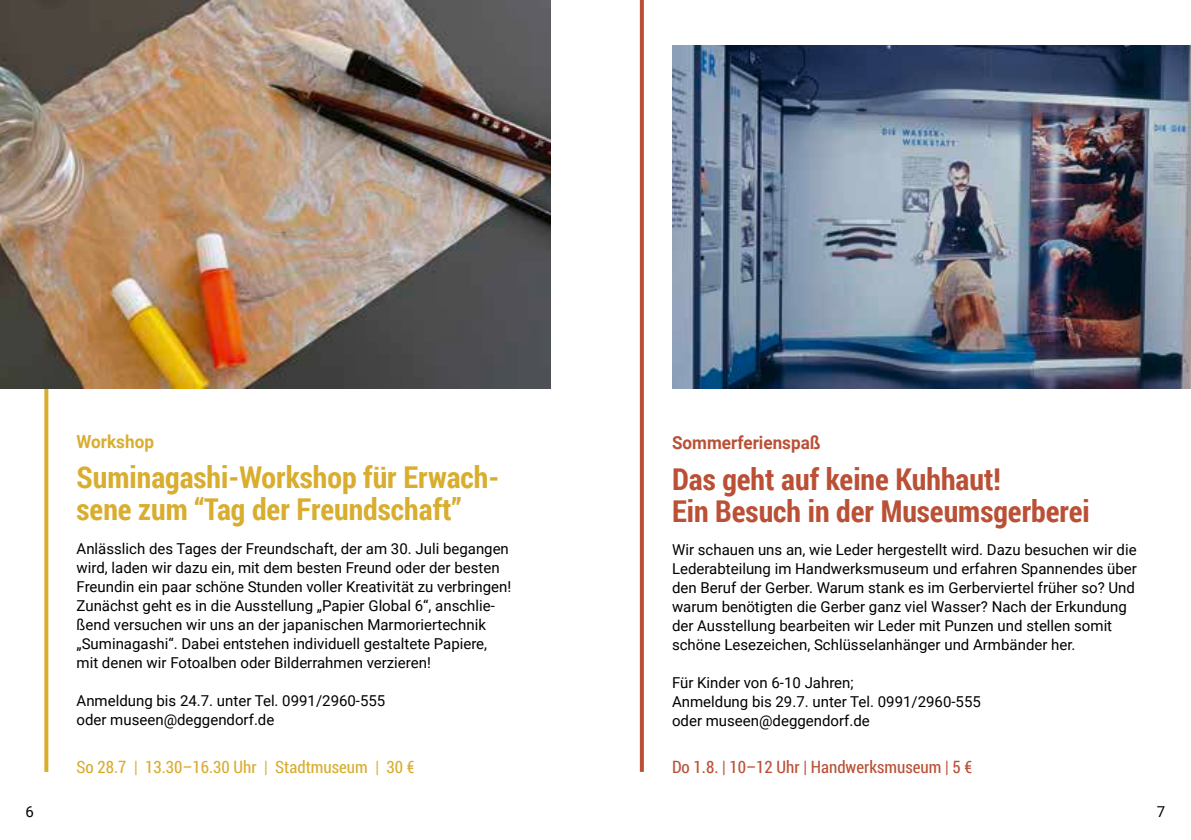
<style>
.page{position:relative;width:1191px;height:840px;background:#fff}
.page>*{position:absolute;margin:0;border:0;box-sizing:border-box;transform-origin:0 0}
.t1{font:700 30px/32px "Roboto Condensed";color:#d9ad2e}
.t2{font:700 30px/32px "Roboto Condensed";color:#ba5036}
.t3{font:700 18px "Roboto";color:#ba5036;scale:.95 1}
.t4{font:700 18px "Roboto";color:#d9ad2e;scale:.95 1}
.t5{font:17px "Roboto Condensed";color:#d9ad2e}
.t6{font:17px "Roboto Condensed";color:#ba5036}
.t7{font:15px/19px "Roboto";color:#000}
</style>
<div class="page">
<svg style="left:44px;top:388px;width:4px;height:383px;fill:#d9ad2e"></svg>
<svg style="left:640px;top:0;width:4px;height:771px;fill:#ba5036"></svg>
<img style="left:0;top:0;width:550px;height:388px">
<img style="left:672px;top:45px;width:519px;height:343px">
<p class="t7" style="left:26px;top:803px;width:10px">6</p>
<p class="t4" style="left:77px;top:434px;width:83px">Workshop</p>
<h1 class="t1" style="left:77px;top:463px;width:424px">Suminagashi-Workshop für Erwach&shy;sene zum “Tag der Freundschaft”</h1>
<p class="t7" style="left:77px;top:539px;width:436px">Anlässlich des Tages der Freundschaft, der am 30. Juli begangen wird, laden wir dazu ein, mit dem besten Freund oder der besten Freundin ein paar schöne Stunden voller Kreativität zu verbringen!<br>Zunächst geht es in die Ausstellung „Papier Global 6“, anschlie&shy;ßend versuchen wir uns an der japanischen Marmoriertechnik „Suminagashi“. Dabei entstehen individuell gestaltete Papiere, mit denen wir Fotoalben oder Bilderrahmen verzieren!</p>
<p class="t7" style="left:77px;top:691px;width:310px">Anmeldung bis 24.7. unter Tel. 0991/2960-555 oder museen@deggendorf.de</p>
<p class="t3" style="left:672px;top:435px;width:158px">Sommerferienspaß</p>
<h1 class="t2" style="left:672px;top:465px;width:419px">Das geht auf keine Kuhhaut!<br>Ein Besuch in der Museumsgerberei</h1>
<p class="t7" style="left:672px;top:541px;width:466px">Wir schauen uns an, wie Leder hergestellt wird. Dazu besuchen wir die Lederabteilung im Handwerksmuseum und erfahren Spannendes über den Beruf der Gerber. Warum stank es im Gerberviertel früher so? Und warum benötigten die Gerber ganz viel Wasser? Nach der Erkundung der Ausstellung bearbeiten wir Leder mit Punzen und stellen somit schöne Lesezeichen, Schlüsselanhänger und Armbänder her.</p>
<p class="t7" style="left:672px;top:674px;width:310px">Für Kinder von 6-10 Jahren;<br>Anmeldung bis 29.7. unter Tel. 0991/2960-555 oder museen@deggendorf.de</p>
<p class="t5" style="left:77px;top:759px;width:339px">So 28.7 | 13.30–16.30 Uhr | Stadtmuseum | 30 €</p>
<p class="t6" style="left:672px;top:759px;width:302px">Do 1.8. | 10–12 Uhr | Handwerksmuseum | 5 €</p>
<p class="t7" style="left:1157px;top:803px;width:10px">7</p>
</div>
